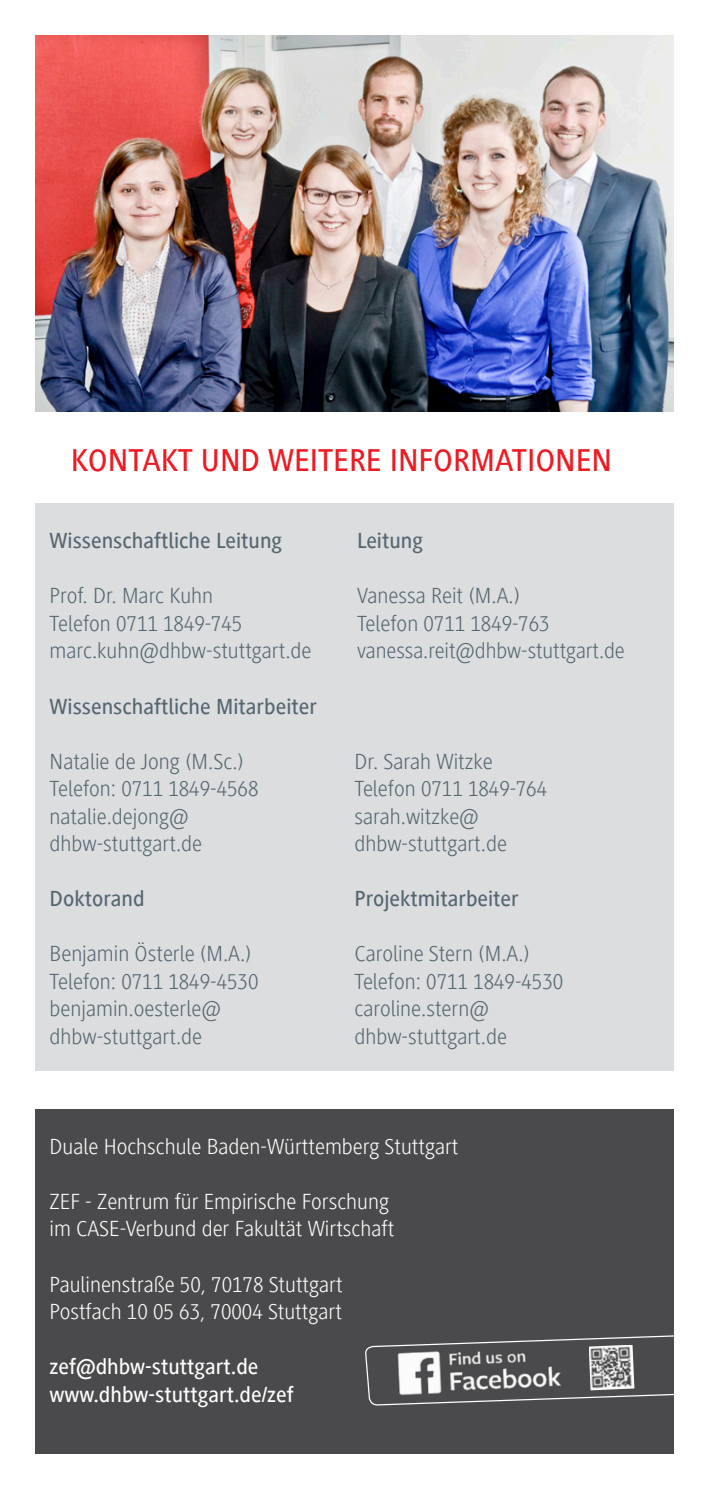
<style>
.page{position:relative;width:709px;height:1489px;background:#fff}
.page>*{position:absolute;margin:0;border:0;box-sizing:border-box;transform-origin:0 0}
.t1{font:500 32.5px "Generis Sans Com";color:#ec1b24}
.t2{font:300 22.5px/27.5px "Generis Sans Com";color:#54666f}
.t3{font:300 22.5px "Generis Sans Com";color:#fff}
.t4{font:500 22.5px "Generis Sans Com";color:#54666f}
.t5{font:500 22.5px "Generis Sans Com";color:#fff}
</style>
<div class="page">
<div style="left:35px;top:1108px;width:638px;height:345px;background:#4a4a4c"></div>
<div style="left:35px;top:503px;width:638px;height:567px;background:#dcddde"></div>
<img style="left:35px;top:36px;width:638px;height:375px">
<svg style="left:365px;top:1333px;width:309px;height:71px"></svg>
<img style="left:390px;top:1340px;width:179px;height:59px">
<img style="left:588px;top:1344px;width:46px;height:46px">
<p class="t1" style="left:71px;top:442px;width:543px">KONTAKT UND WEITERE INFORMATIONEN</p>
<p class="t4" style="left:50px;top:528px;width:234px">Wissenschaftliche Leitung</p>
<p class="t2" style="left:50px;top:582px;width:194px">Prof. Dr. Marc Kuhn<br>Telefon 0711 1849-745</p>
<p class="t2" style="left:50px;top:637px;width:263px">marc.kuhn@dhbw-stuttgart.de</p>
<p class="t4" style="left:50px;top:693px;width:269px">Wissenschaftliche Mitarbeiter</p>
<p class="t2" style="left:50px;top:747px;width:196px">Natalie de Jong (M.Sc.)</p>
<p class="t2" style="left:50px;top:775px;width:210px">Telefon: 0711 1849-4568</p>
<p class="t2" style="left:50px;top:802px;width:154px">natalie.dejong@ dhbw-stuttgart.de</p>
<p class="t4" style="left:50px;top:886px;width:96px">Doktorand</p>
<p class="t2" style="left:50px;top:940px;width:204px">Benjamin Österle (M.A.)</p>
<p class="t2" style="left:50px;top:967px;width:210px">Telefon: 0711 1849-4530</p>
<p class="t2" style="left:50px;top:995px;width:173px">benjamin.oesterle@ dhbw-stuttgart.de</p>
<p class="t4" style="left:357px;top:528px;width:67px">Leitung</p>
<p class="t2" style="left:357px;top:582px;width:165px">Vanessa Reit (M.A.)</p>
<p class="t2" style="left:357px;top:610px;width:194px">Telefon 0711 1849-763</p>
<p class="t2" style="left:357px;top:637px;width:269px">vanessa.reit@dhbw-stuttgart.de</p>
<p class="t2" style="left:354px;top:747px;width:140px">Dr. Sarah Witzke</p>
<p class="t2" style="left:354px;top:775px;width:194px">Telefon 0711 1849-764</p>
<p class="t2" style="left:354px;top:802px;width:154px">sarah.witzke@ dhbw-stuttgart.de</p>
<p class="t4" style="left:354px;top:886px;width:166px">Projektmitarbeiter</p>
<p class="t2" style="left:354px;top:940px;width:177px">Caroline Stern (M.A.)</p>
<p class="t2" style="left:354px;top:967px;width:210px">Telefon: 0711 1849-4530</p>
<p class="t2" style="left:354px;top:995px;width:154px">caroline.stern@ dhbw-stuttgart.de</p>
<p class="t3" style="left:50px;top:1134px;width:410px">Duale Hochschule Baden-Württemberg Stuttgart</p>
<p class="t3" style="left:50px;top:1189px;width:341px">ZEF - Zentrum für Empirische Forschung</p>
<p class="t3" style="left:50px;top:1216px;width:346px">im CASE-Verbund der Fakultät Wirtschaft</p>
<p class="t3" style="left:50px;top:1271px;width:294px">Paulinenstraße 50, 70178 Stuttgart</p>
<p class="t3" style="left:50px;top:1299px;width:294px">Postfach 10 05 63, 70004 Stuttgart</p>
<p class="t5" style="left:50px;top:1354px;width:210px">zef@dhbw-stuttgart.de</p>
<p class="t5" style="left:50px;top:1381px;width:245px">www.dhbw-stuttgart.de/zef</p>
</div>
